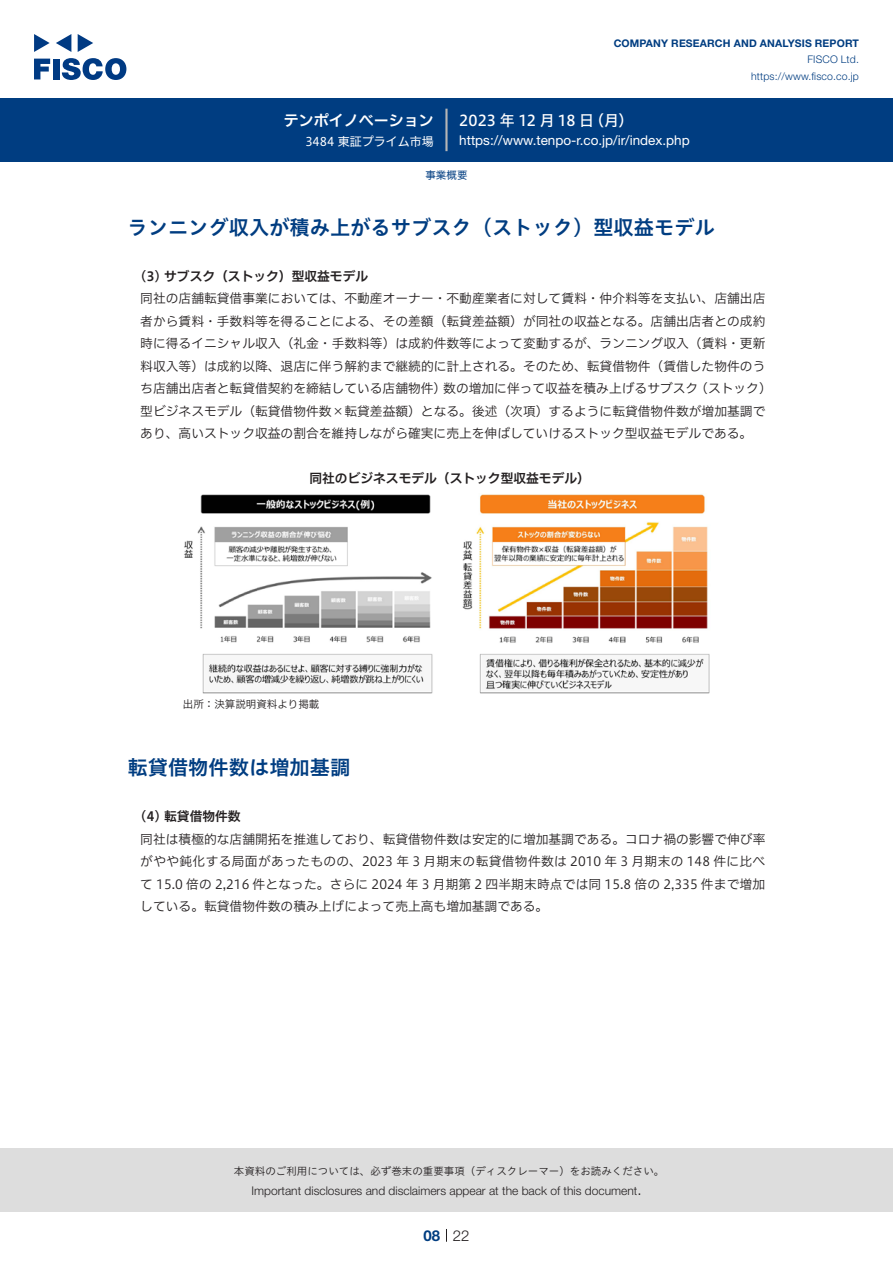
<style>
.page{position:relative;width:893px;height:1263px;background:#fff}
.page>*{position:absolute;margin:0;border:0;box-sizing:border-box;transform-origin:0 0}
.中タイトル{font:20.25px "Hiragino UD Sans Std W6";color:#003d81}
.t1{font:15px "Hiragino UD Sans F Std N W5";letter-spacing:.005em;color:#fff}
.t2{font:15px "Hiragino UD Sans F Std N W6";color:#fff}
.t3{font:300 15px "Helvetica Neue LT Std";color:#231f20}
.t4{font:700 15px "Helvetica Neue LT Std";color:#003d81}
.t5{font:13.5px "Helvetica Neue LT Std";color:#fff}
.本文3mm{font:12.75px/22.5px "Hiragino UD Sans F Std N W3";color:#231f20}
.小タイトル3mm{font:12.75px "Hiragino UD Sans F Std N W6";color:#231f20}
.チャートタイトル{font:12.75px "Hiragino UD Sans F Std N W6";color:#231f20}
.t6{font:300 12px "Helvetica Neue LT Std";color:#231f20}
.t7{font:12px "Hiragino UD Sans F Std N W4";color:#fff}
.t8{font:10.5px "Hiragino UD Sans Std W3";color:#231f20}
.t9{font:700 10.5px "Helvetica Neue LT Std";letter-spacing:.015em;color:#003d81}
.t10{font:300 10.5px/16.5px "Helvetica Neue LT Std";letter-spacing:.015em;color:#003d81;text-align:right}
.表組み基本スタイル{font:10.5px "Hiragino UD Sans F Std N W3";color:#231f20}
.ヘッダー{font:10.5px "Hiragino UD Sans F Std N W4";color:#003d81}
</style>
<div class="page">
<div style="left:0;top:1148px;width:893px;height:64px;background:#ddd"></div>
<svg style="left:34px;top:59px;width:16px;height:20px"></svg>
<div style="left:53px;top:59px;width:6px;height:20px;background:#003a83"></div>
<svg style="left:62px;top:58px;width:64px;height:22px"></svg>
<svg style="left:34px;top:34px;width:16px;height:18px"></svg>
<svg style="left:78px;top:34px;width:15px;height:18px"></svg>
<svg style="left:56px;top:34px;width:15px;height:18px"></svg>
<div style="left:0;top:98px;width:893px;height:64px;background:#003d81"></div>
<hr style="left:445px;top:109px;width:3px;height:42px;background:#b5b5b6">
<svg style="left:446px;top:1229px;width:1px;height:13px"></svg>
<img style="left:184px;top:494px;width:526px;height:200px">
<p class="t2" style="left:284px;top:109px;width:152px">テンポイノベーション</p>
<p class="t7" style="left:305px;top:132px;width:130px">3484 東証プライム市場</p>
<p class="t9" style="left:614px;top:37px;width:247px">COMPANY RESEARCH AND ANALYSIS REPORT</p>
<p class="t10" style="left:751px;top:51px;width:109px">FISCO Ltd. https://www.fisco.co j p.</p>
<p class="t1" style="left:589px;top:109px;width:46px">（月(</p>
<p class="t1" style="left:459px;top:109px;width:136px">2023 年 12 月 18 日</p>
<p class="t5" style="left:459px;top:132px;width:232px">https://www.tenpo .r- co j p. /i r/ index.php</p>
<p class="ヘッダー" style="left:425px;top:167px;width:43px">事業概要</p>
<p class="中タイトル" style="left:128px;top:212px;width:589px">ランニング収入が積み上がるサブスク（ストック）型収益モデル</p>
<p class="小タイトル3mm" style="left:140px;top:266px;width:229px">3( ) サブスク（ストック）型収益モデル</p>
<p class="本文3mm" style="left:140px;top:286px;width:627px">同社の店舗転貸借事業においては、不動産オーナー・不動産業者に対して賃料・仲介料等を支払い、店舗出店</p>
<p class="本文3mm" style="left:140px;top:309px;width:627px">者から賃料・手数料等を得ることによる、その差額（転貸差益額）が同社の収益となる。店舗出店者との成約</p>
<p class="本文3mm" style="left:140px;top:331px;width:627px">時に得るイニシャル収入（礼金・手数料等）は成約件数等によって変動するが、ランニング収入（賃料・更新</p>
<p class="本文3mm" style="left:140px;top:354px;width:627px">料収入等）は成約以降、退店に伴う解約まで継続的に計上される。そのため、転貸借物件（賃借した物件のう</p>
<p class="本文3mm" style="left:695px;top:376px;width:78px">（ストック(</p>
<p class="本文3mm" style="left:443px;top:376px;width:256px">数の増加に伴って収益を積み上げるサブスク</p>
<p class="本文3mm" style="left:140px;top:376px;width:627px">ち店舗出店者と転貸借契約を締結している店舗物件）<br>型ビジネスモデル（転貸借物件数×転貸差益額）となる。後述（次項）するように転貸借物件数が増加基調であり、高いストック収益の割合を維持しながら確実に売上を伸ばしていけるストック型収益モデルである。</p>
<p class="チャートタイトル" style="left:309px;top:468px;width:282px">同社のビジネスモデル（ストック型収益モデル(</p>
<p class="表組み基本スタイル" style="left:183px;top:696px;width:138px">出所：決算説明資料より掲載</p>
<p class="中タイトル" style="left:128px;top:752px;width:224px">転貸借物件数は増加基調</p>
<p class="小タイトル3mm" style="left:140px;top:806px;width:102px">4( ) 転貸借物件数</p>
<p class="本文3mm" style="left:140px;top:827px;width:627px;text-align:justify">同社は積極的な店舗開拓を推進しており、転貸借物件数は安定的に増加基調である。コロナ禍の影響で伸び率がやや鈍化する局面があったものの、2023 年 3 月期末の転貸借物件数は 2010 年 3 月期末の 148 件に比べて 15.0 倍の 2,216 件となった。さらに 2024 年 3 月期第 2 四半期末時点では同 15.8 倍の 2,335 件まで増加している。転貸借物件数の積み上げによって売上高も増加基調である。</p>
<p class="t8" style="left:234px;top:1163px;width:432px">本資料のご利用については、必ず巻末の重要事項（ディスクレーマー）をお読みください。</p>
<p class="t3" style="left:637px;top:1180px;width:6px">.</p>
<p class="t6" style="left:251px;top:1183px;width:387px">Important disclosures and disclaimers appear at the back of this document</p>
<p class="t4" style="left:423px;top:1226px;width:18px">08</p>
<p class="t3" style="left:453px;top:1226px;width:18px">22</p>
</div>
